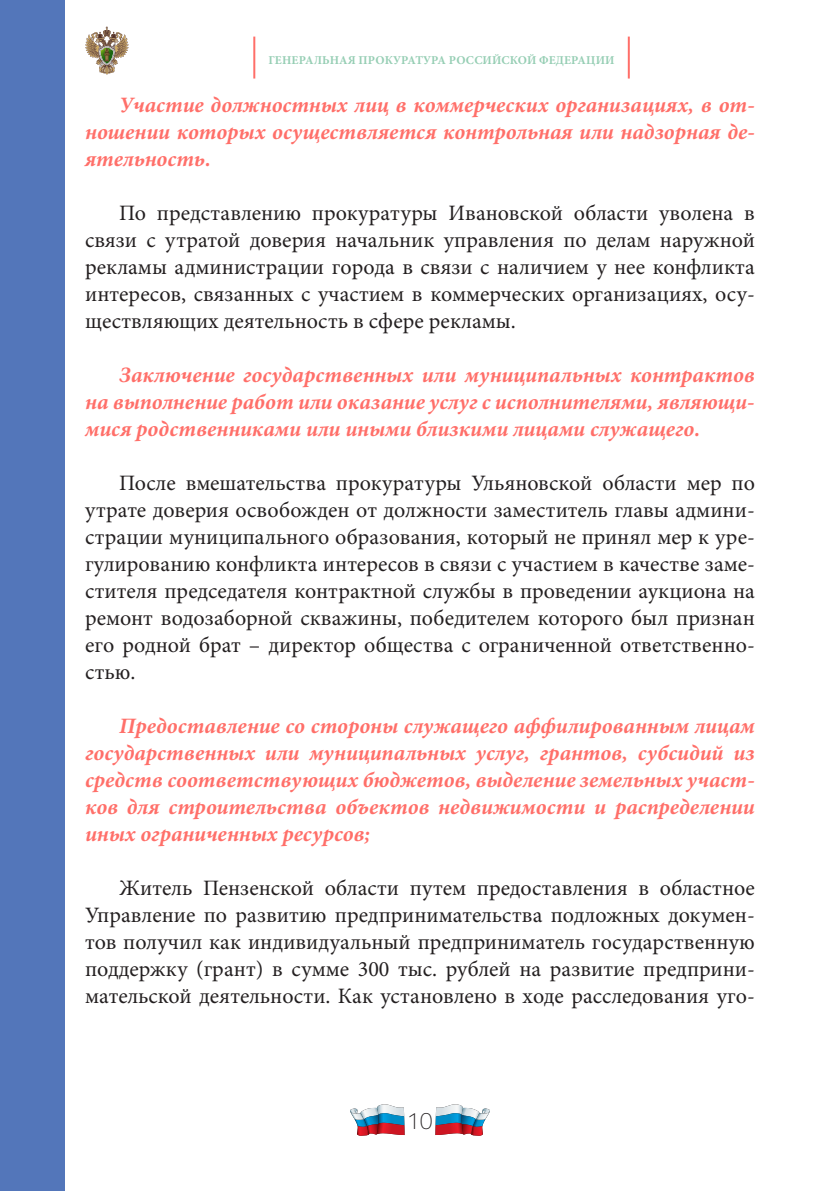
<style>
.page{position:relative;width:840px;height:1191px;background:#fff}
.page>*{position:absolute;margin:0;border:0;box-sizing:border-box;transform-origin:0 0}
.t1{font:100 24px "PF Bague Sans Pro";color:#231f20}
.t2{font:22px/27px "Minion Pro";color:#231f20;text-align:justify}
.t3{font:italic 700 22px/27px "Minion Pro";color:#ff6f69;text-align:justify}
.t4{font:700 12px "Minion Pro";letter-spacing:.01em;color:#96ceb4}
</style>
<div class="page">
<hr style="left:253px;top:37px;width:2px;height:42px;background:#ff6f69">
<hr style="left:627px;top:37px;width:2px;height:42px;background:#ff6f69">
<svg style="left:85px;top:27px;width:43px;height:47px"></svg>
<svg style="left:435px;top:1104px;width:55px;height:32px"></svg>
<svg style="left:350px;top:1104px;width:54px;height:32px"></svg>
<div style="left:0;top:0;width:65px;height:1191px;background:#5376ba"></div>
<p class="t4" style="left:268px;top:52px;width:347px">ГЕНЕРАЛЬНАЯ ПРОКУРАТУРА РОССИЙСКОЙ ФЕДЕРАЦИИ</p>
<p class="t3" style="left:85px;top:91px;width:670px;text-indent:34px">Участие должностных лиц в коммерческих организациях, в от&shy;ношении которых осуществляется контрольная или надзорная де&shy;ятельность.</p>
<p class="t2" style="left:85px;top:200px;width:671px;text-indent:34px">По представлению прокуратуры Ивановской области уволена в связи с утратой доверия начальник управления по делам наружной рекламы администрации города в связи с наличием у нее конфликта интересов, связанных с участием в коммерческих организациях, осу&shy;ществляющих деятельность в сфере рекламы.</p>
<p class="t3" style="left:85px;top:361px;width:670px;text-indent:34px">Заключение государственных или муниципальных контрактов на выполнение работ или оказание услуг с исполнителями, являющи&shy;мися родственниками или иными близкими лицами служащего.</p>
<p class="t2" style="left:85px;top:470px;width:671px;text-indent:34px">После вмешательства прокуратуры Ульяновской области мер по утрате доверия освобожден от должности заместитель главы админи&shy;страции муниципального образования, который не принял мер к уре&shy;гулированию конфликта интересов в связи с участием в качестве заме&shy;стителя председателя контрактной службы в проведении аукциона на ремонт водозаборной скважины, победителем которого был признан его родной брат – директор общества с ограниченной ответственно&shy;стью.</p>
<p class="t3" style="left:85px;top:712px;width:671px;text-indent:34px">Предоставление со стороны служащего аффилированным лицам государственных или муниципальных услуг, грантов, субсидий из средств соответствующих бюджетов, выделение земельных участ&shy;ков для строительства объектов недвижимости и распределении иных ограниченных ресурсов;</p>
<p class="t2" style="left:85px;top:875px;width:671px;text-indent:34px">Житель Пензенской области путем предоставления в областное Управление по развитию предпринимательства подложных докумен&shy;тов получил как индивидуальный предприниматель государственную поддержку (грант) в сумме 300 тыс. рублей на развитие предприни&shy;мательской деятельности. Как установлено в ходе расследования уго-</p>
<p class="t1" style="left:407px;top:1107px;width:27px">10</p>
</div>
